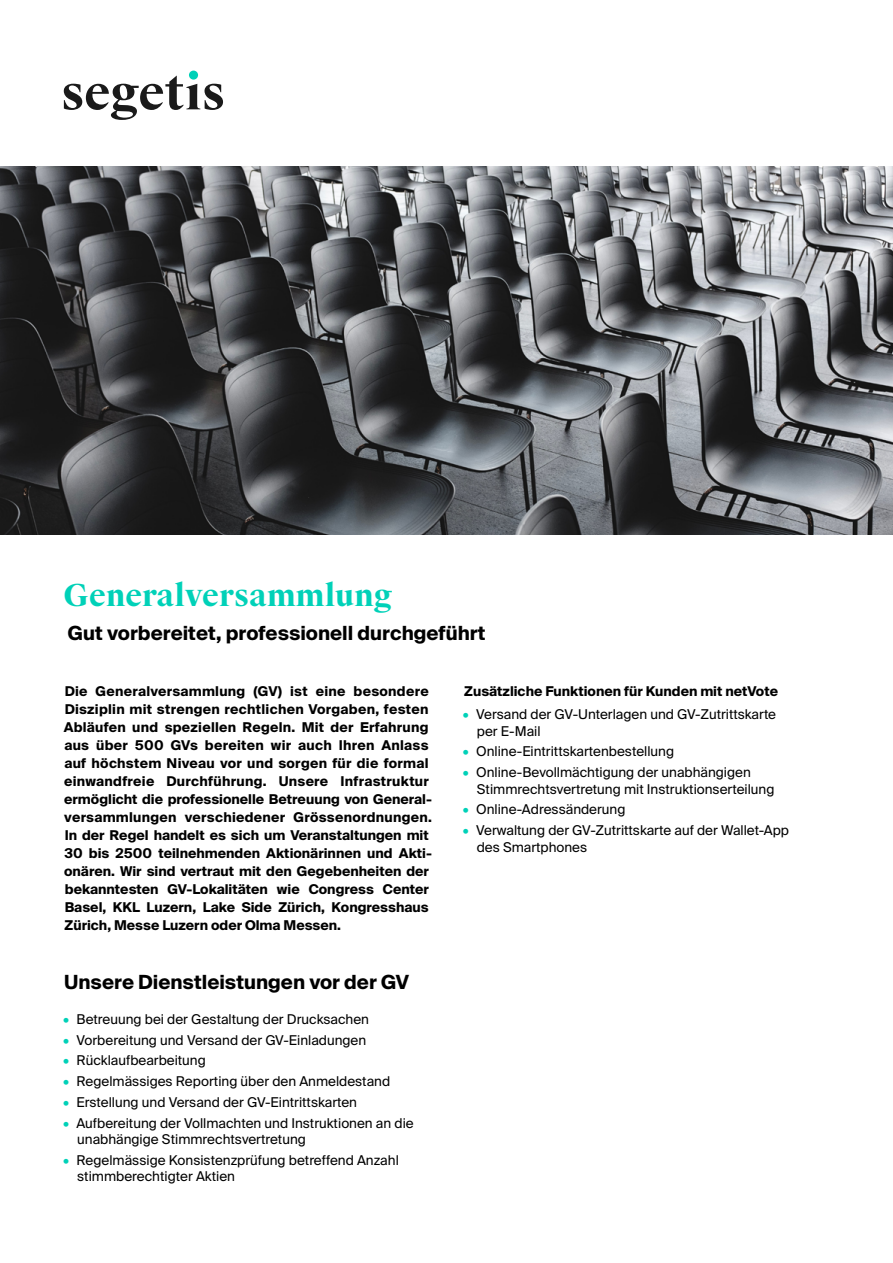
<style>
.page{position:relative;width:893px;height:1263px;background:#fff}
.page>*{position:absolute;margin:0;border:0;box-sizing:border-box;transform-origin:0 0}
.t1{font:700 30px "Suisse Works";color:#00d1b8}
.t2{font:700 19.5px "Suisse Intl";color:#000}
.t3{font:700 13.5px/18px "Suisse Intl";color:#000}
.t4{font:13.5px/16.5px "Suisse Intl";color:#000}
.s1{color:#00d1b8}
</style>
<div class="page">
<img style="left:0;top:166px;width:893px;height:369px">
<svg style="left:64px;top:75px;width:159px;height:45px"></svg>
<div style="left:189px;top:71px;width:9px;height:9px;background:#00d1b8;border-radius:50%"></div>
<h1 class="t1" style="left:63px;top:577px;width:331px">Generalversammlung</h1>
<h2 class="t2" style="left:68px;top:622px;width:419px">Gut vorbereitet, professionell durchgeführt</h2>
<p class="t3" style="left:64px;top:682px;width:370px">Die Generalversammlung (GV) ist eine besondere Disziplin mit strengen rechtlichen Vorgaben, festen Abläufen und speziellen Regeln. Mit der Erfahrung aus über 500 GVs bereiten wir auch Ihren Anlass auf höchstem Niveau vor und sorgen für die formal einwandfreie Durchführung. Unsere Infrastruktur ermöglicht die professionelle Betreuung von General&shy;versammlungen verschiedener Grössenordnungen.<br>In der Regel handelt es sich um Veranstaltungen mit 30 bis 2500 teilnehmenden Aktionärinnen und Akti&shy;onären. Wir sind vertraut mit den Gegebenheiten der bekanntesten GV-Lokalitäten wie Congress Center Basel, KKL Luzern, Lake Side Zürich, Kongresshaus Zürich, Messe Luzern oder Olma Messen.</p>
<h2 class="t2" style="left:64px;top:971px;width:346px">Unsere Dienstleistungen vor der GV</h2>
<p class="t4" style="left:63px;top:1011px;width:307px"><span class="s1">•</span> Betreuung bei der Gestaltung der Drucksachen</p>
<p class="t4" style="left:63px;top:1032px;width:305px"><span class="s1">•</span> Vorbereitung und Versand der GV-Einladungen</p>
<p class="t4" style="left:63px;top:1052px;width:144px"><span class="s1">•</span> Rücklaufbearbeitung</p>
<p class="t4" style="left:63px;top:1073px;width:329px"><span class="s1">•</span> Regelmässiges Reporting über den Anmeldestand</p>
<p class="t4" style="left:63px;top:1094px;width:296px"><span class="s1">•</span> Erstellung und Versand der GV-Eintrittskarten</p>
<p class="t4" style="left:77px;top:1115px;width:338px;text-indent:-14px"><span class="s1">•</span> Aufbereitung der Vollmachten und Instruktionen an die unabhängige Stimmrechtsvertretung</p>
<p class="t4" style="left:77px;top:1152px;width:323px;text-indent:-14px"><span class="s1">•</span> Regelmässige Konsistenzprüfung betreffend Anzahl stimmberechtigter Aktien</p>
<p class="t3" style="left:464px;top:682px;width:315px">Zusätzliche Funktionen für Kunden mit netVote</p>
<p class="t4" style="left:477px;top:706px;width:301px;text-indent:-14px"><span class="s1">•</span> Versand der GV-Unterlagen und GV-Zutrittskarte per E-Mail</p>
<p class="t4" style="left:463px;top:743px;width:213px"><span class="s1">•</span> Online-Eintrittskartenbestellung</p>
<p class="t4" style="left:477px;top:764px;width:299px;text-indent:-14px"><span class="s1">•</span> Online-Bevollmächtigung der unabhängigen<br>Stimmrechtsvertretung mit Instruktionserteilung</p>
<p class="t4" style="left:463px;top:801px;width:164px"><span class="s1">•</span> Online-Adressänderung</p>
<p class="t4" style="left:477px;top:822px;width:314px;text-indent:-14px"><span class="s1">•</span> Verwaltung der GV-Zutrittskarte auf der Wallet-App des Smartphones</p>
</div>
